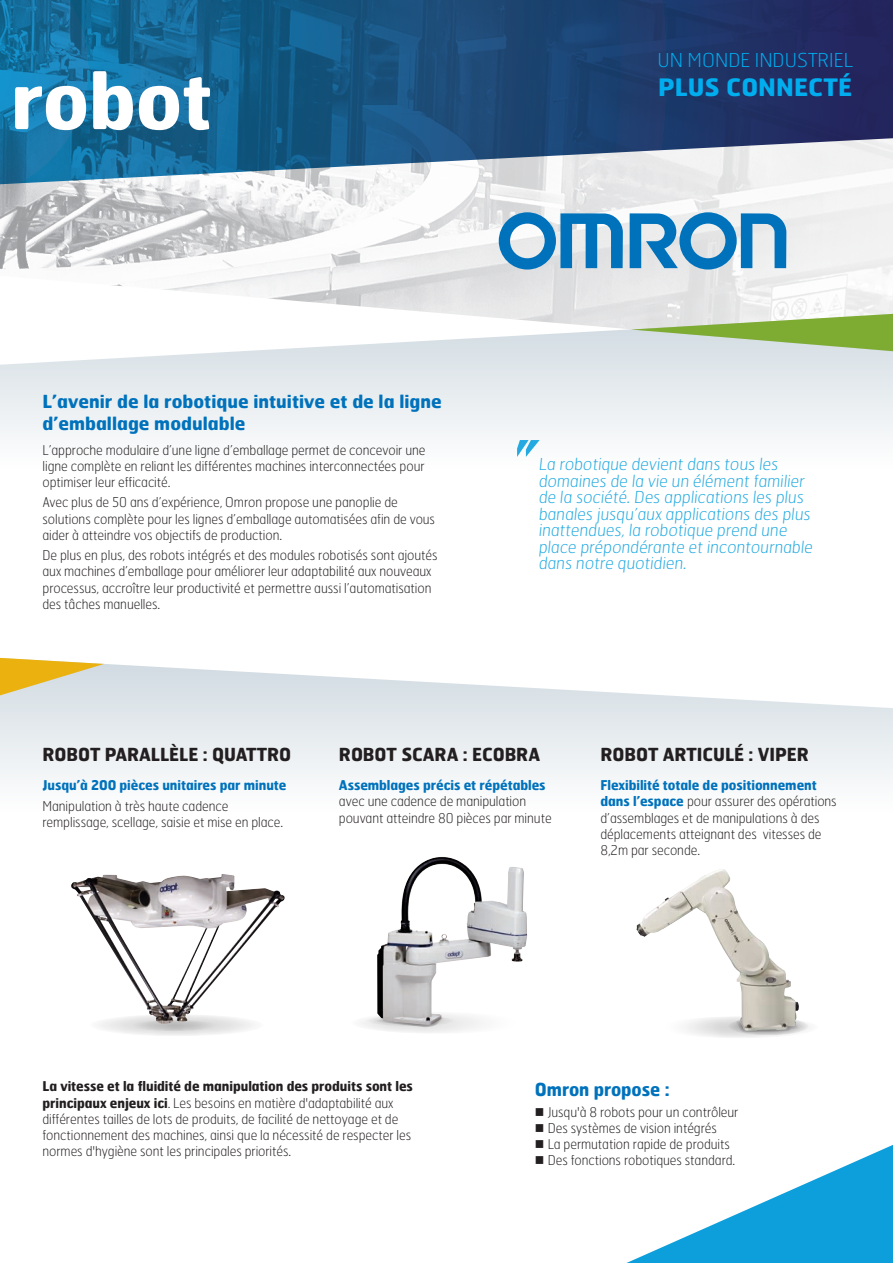
<style>
.page{position:relative;width:893px;height:1263px;background:#fff}
.page>*{position:absolute;margin:0;border:0;box-sizing:border-box;transform-origin:0 0}
.t1{font:700 78px "Hermes";letter-spacing:-.01em;color:#fff}
.Argumentaire{font:700 24px "Hermes";color:#00aeef}
.Argumentaire-2{font:100 19.2px "Hermes";color:#00aeef}
.texte_courant{font:700 18px/21.6px "Hermes";color:#0072bc}
.Titre{font:700 18px "Hermes";letter-spacing:-.005em;color:#231f20;scale:.95 1}
.texte_courant-2{font:700 18px "Hermes";color:#0072bc;scale:.95 1}
.texte_courant-3{font:100 16.5px/16.5px "Hermes";color:#24aae1}
.texte_courant-4{font:100 13.5px/16.2px "Hermes";letter-spacing:-.005em;color:#231f20;scale:.95 1}
.texte_courant-5{font:700 13.5px "Hermes";letter-spacing:-.005em;color:#0072bc;scale:.95 1}
.s1{font-weight:700;color:#0072bc}
.s2{font-weight:700}
</style>
<div class="page">
<svg style="left:0;top:351px;width:893px;height:86px;fill:#e8edf0"></svg>
<svg style="left:0;top:664px;width:893px;height:215px"></svg>
<img style="left:0;top:230px;width:893px;height:121px">
<svg style="left:0;top:0;width:893px;height:230px"></svg>
<svg style="left:499px;top:212px;width:124px;height:58px"></svg>
<svg style="left:630px;top:212px;width:156px;height:58px"></svg>
<svg style="left:631px;top:314px;width:262px;height:37px"></svg>
<svg style="left:626px;top:1145px;width:267px;height:118px"></svg>
<svg style="left:517px;top:440px;width:23px;height:17px"></svg>
<svg style="left:88px;top:1014px;width:178px;height:22px"></svg>
<div style="left:350px;top:1012px;width:177px;height:22px;background:linear-gradient(to right,#f0f0f0,#f9f9f9);border-radius:50%"></div>
<svg style="left:657px;top:1016px;width:162px;height:22px"></svg>
<div style="left:366px;top:1015px;width:88px;height:11px;background:#e6e6e6;border-radius:50%"></div>
<svg style="left:728px;top:1017px;width:81px;height:18px"></svg>
<svg style="left:130px;top:1020px;width:88px;height:11px"></svg>
<img style="left:71px;top:874px;width:214px;height:150px">
<svg style="left:373px;top:1014px;width:72px;height:13px"></svg>
<img style="left:403px;top:857px;width:38px;height:38px">
<svg style="left:736px;top:1031px;width:63px;height:1px"></svg>
<img style="left:636px;top:869px;width:163px;height:162px">
<svg style="left:0;top:658px;width:104px;height:37px"></svg>
<h1 class="t1" style="left:11px;top:50px;width:203px">robot</h1>
<p class="Argumentaire-2" style="left:657px;top:48px;width:197px">UN MONDE INDUSTRIEL</p>
<p class="Argumentaire" style="left:658px;top:71px;width:195px">PLUS CONNECTÉ</p>
<p class="texte_courant" style="left:43px;top:390px;width:401px">L’avenir de la robotique intuitive et de la ligne d’emballage modulable</p>
<p class="texte_courant-4" style="left:43px;top:441px;width:405px;text-align:justify">L’approche modulaire d’une ligne d’emballage permet de concevoir une ligne complète en reliant les différentes machines interconnectées pour optimiser leur efficacité.</p>
<p class="texte_courant-4" style="left:43px;top:494px;width:415px">Avec plus de 50 ans d’expérience, Omron propose une panoplie de solutions complète pour les lignes d’emballage automatisées afin de vous aider à atteindre vos objectifs de production.</p>
<p class="texte_courant-4" style="left:43px;top:547px;width:417px">De plus en plus, des robots intégrés et des modules robotisés sont ajoutés aux machines d’emballage pour améliorer leur adaptabilité aux nouveaux processus, accroître leur productivité et permettre aussi l’automatisation des tâches manuelles.</p>
<p class="texte_courant-3" style="left:538px;top:455px;width:278px">La robotique devient dans tous les domaines de la vie un élément familier de la société. Des applications les plus banales jusqu’aux applications des plus inattendues, la robotique prend une place prépondérante et incontournable dans notre quotidien.</p>
<p class="Titre" style="left:43px;top:743px;width:263px">ROBOT PARALLÈLE : QUATTRO</p>
<p class="texte_courant-5" style="left:43px;top:776px;width:258px">Jusqu’à 200 pièces unitaires par minute</p>
<p class="texte_courant-4" style="left:43px;top:797px;width:255px">Manipulation à très haute cadence remplissage, scellage, saisie et mise en place.</p>
<p class="Titre" style="left:339px;top:743px;width:213px">ROBOT SCARA : ECOBRA</p>
<p class="texte_courant-4" style="left:339px;top:777px;width:225px"><span class="s1">Assemblages précis et répétables </span>avec une cadence de manipulation pouvant atteindre 80 pièces par minute</p>
<p class="Titre" style="left:600px;top:743px;width:221px">ROBOT ARTICULÉ : VIPER</p>
<p class="texte_courant-4" style="left:600px;top:777px;width:250px"><span class="s1">Flexibilité totale de positionnement dans l’espace</span> pour assurer des opérations d’assemblages et de manipulations à des déplacements atteignant des vitesses de 8,2m par seconde.</p>
<p class="texte_courant-4" style="left:43px;top:1078px;width:391px"><span class="s2">La vitesse et la fluidité de manipulation des produits sont les principaux enjeux ici</span>. Les besoins en matière d'adaptabilité aux différentes tailles de lots de produits, de facilité de nettoyage et de fonctionnement des machines, ainsi que la nécessité de respecter les normes d'hygiène sont les principales priorités.</p>
<p class="texte_courant-2" style="left:535px;top:1078px;width:143px">Omron propose :</p>
<p class="texte_courant-4" style="left:548px;top:1103px;width:202px">Jusqu'à 8 robots pour un contrôleur</p>
<p class="texte_courant-4" style="left:548px;top:1119px;width:180px">Des systèmes de vision intégrés</p>
<p class="texte_courant-4" style="left:548px;top:1136px;width:193px">La permutation rapide de produits</p>
<p class="texte_courant-4" style="left:548px;top:1152px;width:199px">Des fonctions robotiques standard.</p>
</div>
